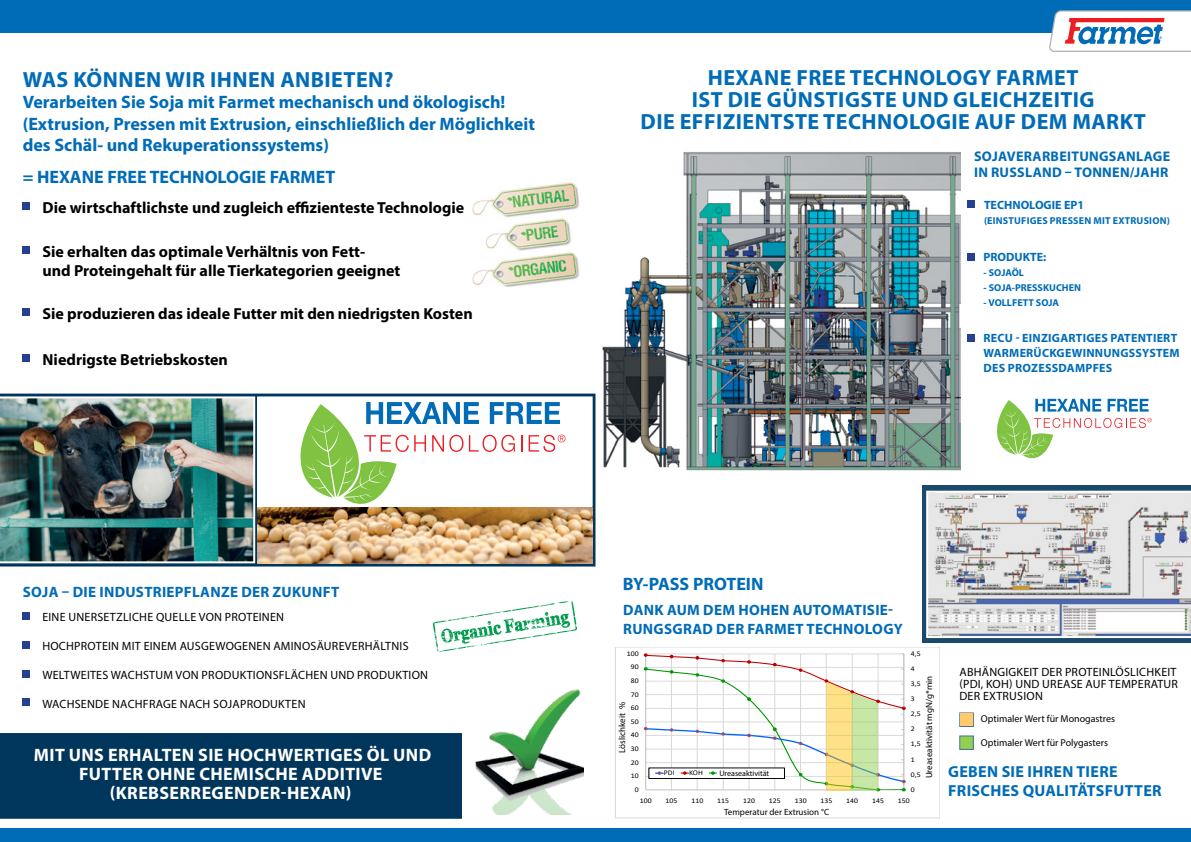
<style>
.page{position:relative;width:1191px;height:842px;background:#fff}
.page>*{position:absolute;margin:0;border:0;box-sizing:border-box;transform-origin:0 0}
.t1{font:700 22px/22px "Myriad Pro";letter-spacing:.02em;color:#006cb7;text-align:center}
.t2{font:700 18px/21.6px "Myriad Pro";color:#006cb7}
.t3{font:700 18px/19px "Myriad Pro";letter-spacing:.02em;color:#fff;text-align:center}
.t4{font:700 16px/19.2px "Myriad Pro";color:#000}
.t5{font:700 16px/19.2px "Myriad Pro";letter-spacing:.02em;color:#006cb7}
.t6{font:700 15px/19.2px "Myriad Pro";letter-spacing:.02em;color:#006cb7}
.t7{font:700 14px/16px "Myriad Pro";letter-spacing:.02em;color:#006cb7}
.t8{font:12px/12px "Myriad Pro";letter-spacing:.02em;color:#000}
.t9{font:700 12px/15px "Myriad Pro";letter-spacing:.02em;color:#006cb7}
.t10{font:700 12px "Myriad Pro";color:#006cb7}
.t11{font:700 10px "Myriad Pro";letter-spacing:.01em;color:#006cb7}
.t12{font:10px "Myriad Pro";color:#000}
.t13{font:9px "Myriad Pro";color:#000}
.t14{font:8px "Myriad Pro";color:#000}
.t15{font:7.7px "Calibri";letter-spacing:-.01em;color:#000;scale:.92 1}
.t16{font:7.1px "Calibri";letter-spacing:.01em;color:#000;scale:1.08 1}
.t17{font:7.1px "Calibri";letter-spacing:-.01em;color:#000;scale:1.08 1}
</style>
<div class="page">
<div style="left:0;top:733px;width:461px;height:86px;background:#00365b"></div>
<img style="left:602px;top:152px;width:358px;height:319px">
<svg style="left:0;top:394px;width:595px;height:172px;background:#224c67"></svg>
<svg style="left:432px;top:600px;width:145px;height:52px"></svg>
<div style="left:922px;top:485px;width:269px;height:158px;background:linear-gradient(to right,#1a4a6b,#1a4a6b)"></div>
<div style="left:967px;top:200px;width:7px;height:8px;background:#25408f"></div>
<div style="left:967px;top:253px;width:7px;height:8px;background:#25408f"></div>
<div style="left:258px;top:397px;width:334px;height:109px;background:#fff"></div>
<svg style="left:300px;top:402px;width:265px;height:102px"></svg>
<div style="left:257px;top:396px;width:335px;height:111px;border:1px solid #fff"></div>
<div style="left:967px;top:334px;width:7px;height:8px;background:#25408f"></div>
<div style="left:23px;top:612px;width:7px;height:8px;background:#25408f"></div>
<div style="left:23px;top:641px;width:7px;height:8px;background:#25408f"></div>
<div style="left:23px;top:670px;width:7px;height:8px;background:#25408f"></div>
<div style="left:23px;top:698px;width:7px;height:8px;background:#25408f"></div>
<div style="left:23px;top:246px;width:7px;height:7px;background:#25408f"></div>
<div style="left:23px;top:202px;width:7px;height:7px;background:#25408f"></div>
<img style="left:475px;top:689px;width:108px;height:126px">
<div style="left:0;top:828px;width:1191px;height:14px;background:#006cb7"></div>
<svg style="left:997px;top:398px;width:154px;height:61px"></svg>
<div style="left:0;top:0;width:1191px;height:32px;background:#006cb7"></div>
<svg style="left:1049px;top:10px;width:142px;height:42px"></svg>
<svg style="left:926px;top:491px;width:265px;height:147px;background:#cfcfd2"></svg>
<img style="left:0;top:396px;width:255px;height:167px">
<div style="left:23px;top:308px;width:7px;height:8px;background:#25408f"></div>
<div style="left:23px;top:354px;width:7px;height:8px;background:#25408f"></div>
<img style="left:257px;top:507px;width:335px;height:56px">
<img style="left:472px;top:182px;width:108px;height:105px">
<div style="left:959px;top:712px;width:14px;height:15px;border:1px solid #41719c"></div>
<div style="left:959px;top:736px;width:14px;height:13px;background:#92d050"></div>
<div style="left:959px;top:735px;width:14px;height:15px;border:1px solid #41719c"></div>
<div style="left:960px;top:713px;width:12px;height:13px;background:#ffca6c"></div>
<div style="left:615px;top:647px;width:324px;height:171px;border:1px solid #d9d9d9"></div>
<svg style="left:644px;top:654px;width:261px;height:137px"></svg>
<div style="left:717px;top:769px;width:65px;height:9px;background:#fff"></div>
<h1 class="t1" style="left:23px;top:68px;width:372px">WAS KÖNNEN WIR IHNEN ANBIETEN?</h1>
<h2 class="t2" style="left:23px;top:91px;width:514px">Verarbeiten Sie Soja mit Farmet mechanisch und ökologisch! (Extrusion, Pressen mit Extrusion, einschließlich der Möglichkeit des Schäl- und Rekuperationssystems)</h2>
<h2 class="t2" style="left:23px;top:166px;width:314px">= HEXANE FREE TECHNOLOGIE FARMET</h2>
<h3 class="t4" style="left:43px;top:197px;width:423px">Die wirtschaftlichste und zugleich effizienteste Technologie</h3>
<h3 class="t4" style="left:43px;top:241px;width:359px">Sie erhalten das optimale Verhältnis von Fett-<br>und Proteingehalt für alle Tierkategorien geeignet</h3>
<h3 class="t4" style="left:43px;top:303px;width:432px">Sie produzieren das ideale Futter mit den niedrigsten Kosten</h3>
<h3 class="t4" style="left:43px;top:349px;width:187px">Niedrigste Betriebskosten</h3>
<p class="t6" style="left:23px;top:581px;width:318px">SOJA – DIE INDUSTRIEPFLANZE DER ZUKUNFT</p>
<p class="t8" style="left:42px;top:611px;width:243px">EINE UNERSETZLICHE QUELLE VON PROTEINEN</p>
<p class="t8" style="left:42px;top:640px;width:368px">HOCHPROTEIN MIT EINEM AUSGEWOGENEN AMINOSÄUREVERHÄLTNIS</p>
<p class="t8" style="left:42px;top:668px;width:387px">WELTWEITES WACHSTUM VON PRODUKTIONSFLÄCHEN UND PRODUKTION</p>
<p class="t8" style="left:42px;top:697px;width:265px">WACHSENDE NACHFRAGE NACH SOJAPRODUKTEN</p>
<h2 class="t3" style="left:34px;top:745px;width:399px">MIT UNS ERHALTEN SIE HOCHWERTIGES ÖL UND<br>FUTTER OHNE CHEMISCHE ADDITIVE (KREBSERREGENDER-HEXAN)</h2>
<h1 class="t1" style="left:640px;top:65px;width:507px">HEXANE FREE TECHNOLOGY FARMET<br>IST DIE GÜNSTIGSTE UND GLEICHZEITIG<br>DIE EFFIZIENTSTE TECHNOLOGIE AUF DEM MARKT</h1>
<p class="t7" style="left:974px;top:148px;width:198px">SOJAVERARBEITUNGSANLAGE<br>IN RUSSLAND – TONNEN/JAHR</p>
<p class="t10" style="left:984px;top:197px;width:102px">TECHNOLOGIE EP1</p>
<p class="t11" style="left:984px;top:214px;width:187px">(EINSTUFIGES PRESSEN MIT EXTRUSION)</p>
<p class="t10" style="left:983px;top:249px;width:64px">PRODUKTE:</p>
<p class="t11" style="left:983px;top:266px;width:42px">- SOJAÖL</p>
<p class="t11" style="left:983px;top:281px;width:99px">- SOJA-PRESSKUCHEN</p>
<p class="t11" style="left:983px;top:296px;width:77px">- VOLLFETT SOJA</p>
<p class="t9" style="left:983px;top:330px;width:198px">RECU - EINZIGARTIGES PATENTIERT<br>WARMERÜCKGEWINNUNGSSYSTEM<br>DES PROZESSDAMPFES</p>
<h2 class="t2" style="left:623px;top:573px;width:142px">BY-PASS PROTEIN</h2>
<p class="t6" style="left:623px;top:600px;width:281px">DANK AUM DEM HOHEN AUTOMATISIE-<br>RUNGSGRAD DER FARMET TECHNOLOGY</p>
<p class="t16" style="left:627px;top:648px;width:13px">100</p>
<p class="t16" style="left:910px;top:648px;width:11px">4,5</p>
<p class="t16" style="left:631px;top:662px;width:9px">90</p>
<p class="t16" style="left:911px;top:664px;width:5px">4</p>
<p class="t16" style="left:631px;top:676px;width:9px">80</p>
<p class="t16" style="left:631px;top:689px;width:9px">70</p>
<p class="t15" style="left:618px;top:748px;width:59px;rotate:-90deg">Растворимость, %</p>
<p class="t13" style="left:616px;top:753px;width:52px;rotate:-90deg">Löslichkeit %</p>
<p class="t16" style="left:631px;top:703px;width:9px">60</p>
<p class="t16" style="left:631px;top:716px;width:9px">50</p>
<p class="t16" style="left:631px;top:730px;width:9px">40</p>
<p class="t16" style="left:631px;top:744px;width:9px">30</p>
<p class="t16" style="left:631px;top:757px;width:9px">20</p>
<p class="t16" style="left:631px;top:771px;width:9px">10</p>
<p class="t14" style="left:719px;top:768px;width:51px">Ureaseaktivität</p>
<p class="t16" style="left:664px;top:768px;width:12px">PDI</p>
<p class="t16" style="left:689px;top:768px;width:14px">KOH</p>
<p class="t17" style="left:717px;top:768px;width:58px">Активность уреазы</p>
<p class="t13" style="left:923px;top:778px;width:104px;rotate:-90deg">Ureaseaktivität mgN/g*min</p>
<p class="t15" style="left:923px;top:772px;width:104px;rotate:-90deg">Активность уреазы, mgN/g*min</p>
<p class="t16" style="left:910px;top:679px;width:11px">3,5</p>
<p class="t16" style="left:911px;top:694px;width:5px">3</p>
<p class="t16" style="left:910px;top:709px;width:11px">2,5</p>
<p class="t16" style="left:911px;top:724px;width:5px">2</p>
<p class="t16" style="left:910px;top:739px;width:11px">1,5</p>
<p class="t16" style="left:911px;top:754px;width:5px">1</p>
<p class="t16" style="left:910px;top:769px;width:11px">0,5</p>
<p class="t16" style="left:635px;top:784px;width:5px">0</p>
<p class="t16" style="left:911px;top:784px;width:5px">0</p>
<p class="t16" style="left:640px;top:796px;width:13px">100</p>
<p class="t16" style="left:665px;top:796px;width:13px">105</p>
<p class="t16" style="left:691px;top:796px;width:13px">110</p>
<p class="t16" style="left:717px;top:796px;width:13px">115</p>
<p class="t16" style="left:743px;top:796px;width:13px">120</p>
<p class="t16" style="left:769px;top:796px;width:13px">125</p>
<p class="t16" style="left:794px;top:796px;width:13px">130</p>
<p class="t16" style="left:820px;top:796px;width:13px">135</p>
<p class="t16" style="left:846px;top:796px;width:13px">140</p>
<p class="t16" style="left:872px;top:796px;width:13px">145</p>
<p class="t16" style="left:898px;top:796px;width:13px">150</p>
<p class="t13" style="left:724px;top:806px;width:107px">Temperatur der Extrusion °C</p>
<p class="t17" style="left:732px;top:807px;width:80px">Температура экструзии ,°C</p>
<p class="t8" style="left:959px;top:666px;width:220px">ABHÄNGIGKEIT DER PROTEINLÖSLICHKEIT (PDI, KOH) UND UREASE AUF TEMPERATUR<br>DER EXTRUSION</p>
<p class="t12" style="left:981px;top:712px;width:136px">Optimaler Wert für Monogastres</p>
<p class="t12" style="left:981px;top:736px;width:129px">Optimaler Wert für Polygasters</p>
<h3 class="t5" style="left:948px;top:761px;width:215px">GEBEN SIE IHREN TIERE<br>FRISCHES QUALITÄTSFUTTER</h3>
</div>
